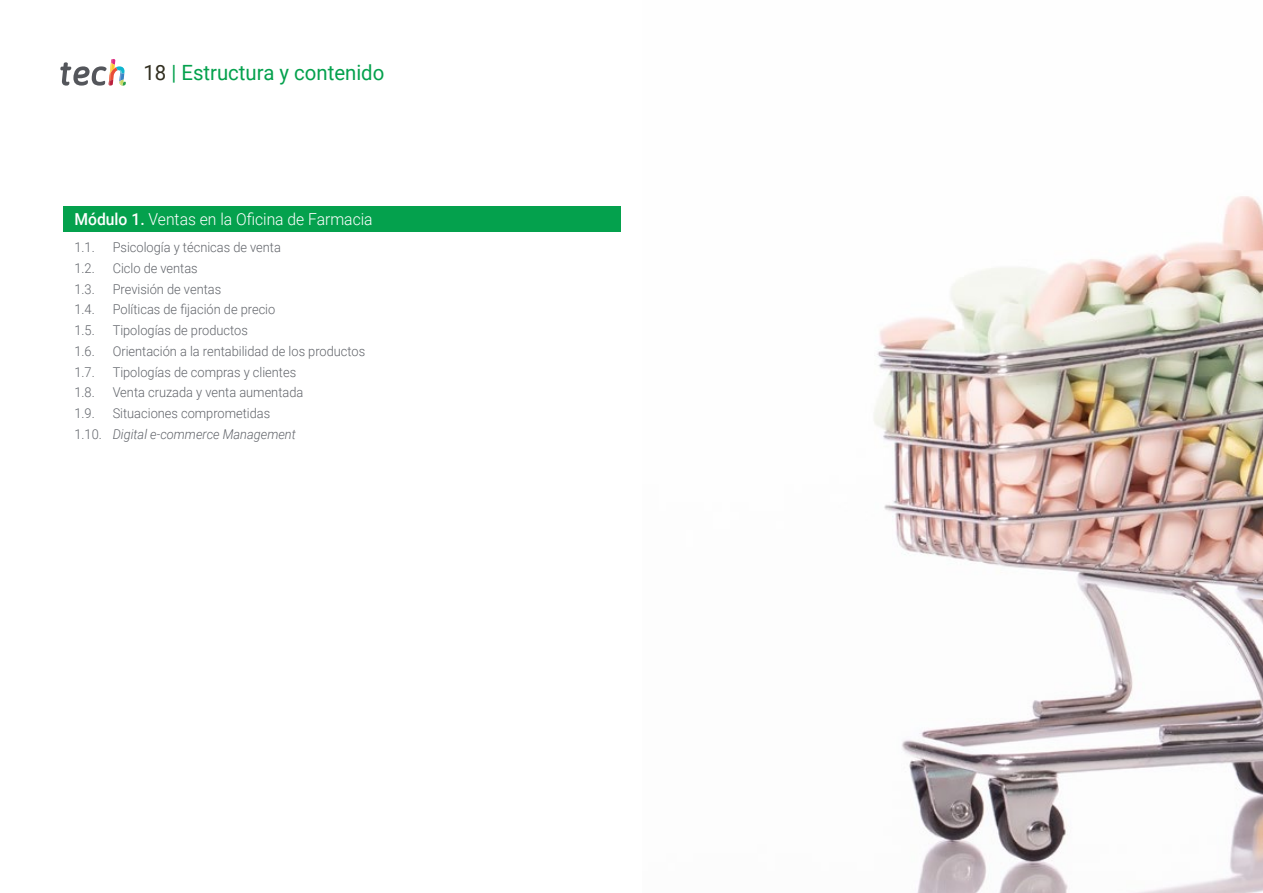
<style>
.page{position:relative;width:1263px;height:893px;background:#fff}
.page>*{position:absolute;margin:0;border:0;box-sizing:border-box;transform-origin:0 0}
.t1{font:21px "Roboto";color:#04a14d}
.t2{font:300 16.5px "Roboto";color:#fff;scale:.95 1}
.t3{font:300 13.5px/20.7px "Roboto";color:#61646a;scale:.95 1}
.s1{color:#312e20}
.s2{font-weight:500}
.s3{font-style:italic}
</style>
<div class="page">
<div style="left:63px;top:206px;width:558px;height:25px;background:#04a14d"></div>
<img style="left:874px;top:196px;width:389px;height:697px">
<svg style="left:60px;top:59px;width:66px;height:27px"></svg>
<h1 class="t1" style="left:144px;top:57px;width:242px"><span class="s1">18</span> | Estructura y contenido</h1>
<p class="t2" style="left:74px;top:208px;width:315px"><span class="s2">Módulo 1.</span> Ventas en la Oficina de Farmacia</p>
<p class="t3" style="left:74px;top:236px;width:23px">1.1.</p>
<p class="t3" style="left:113px;top:236px;width:179px">Psicología y técnicas de venta</p>
<p class="t3" style="left:74px;top:257px;width:23px">1.2.</p>
<p class="t3" style="left:113px;top:257px;width:91px">Ciclo de ventas</p>
<p class="t3" style="left:74px;top:278px;width:23px">1.3.</p>
<p class="t3" style="left:113px;top:278px;width:116px">Previsión de ventas</p>
<p class="t3" style="left:74px;top:299px;width:23px">1.4.</p>
<p class="t3" style="left:113px;top:299px;width:173px">Políticas de fijación de precio</p>
<p class="t3" style="left:74px;top:319px;width:23px">1.5.</p>
<p class="t3" style="left:113px;top:319px;width:144px">Tipologías de productos</p>
<p class="t3" style="left:74px;top:340px;width:23px">1.6.</p>
<p class="t3" style="left:113px;top:340px;width:267px">Orientación a la rentabilidad de los productos</p>
<p class="t3" style="left:74px;top:361px;width:23px">1.7.</p>
<p class="t3" style="left:113px;top:361px;width:195px">Tipologías de compras y clientes</p>
<p class="t3" style="left:74px;top:382px;width:23px">1.8.</p>
<p class="t3" style="left:113px;top:382px;width:202px">Venta cruzada y venta aumentada</p>
<p class="t3" style="left:74px;top:402px;width:23px">1.9.</p>
<p class="t3" style="left:74px;top:402px;width:235px;text-indent:38px">Situaciones comprometidas<br>1.10. <span class="s3">Digital e-commerce Management</span></p>
</div>
